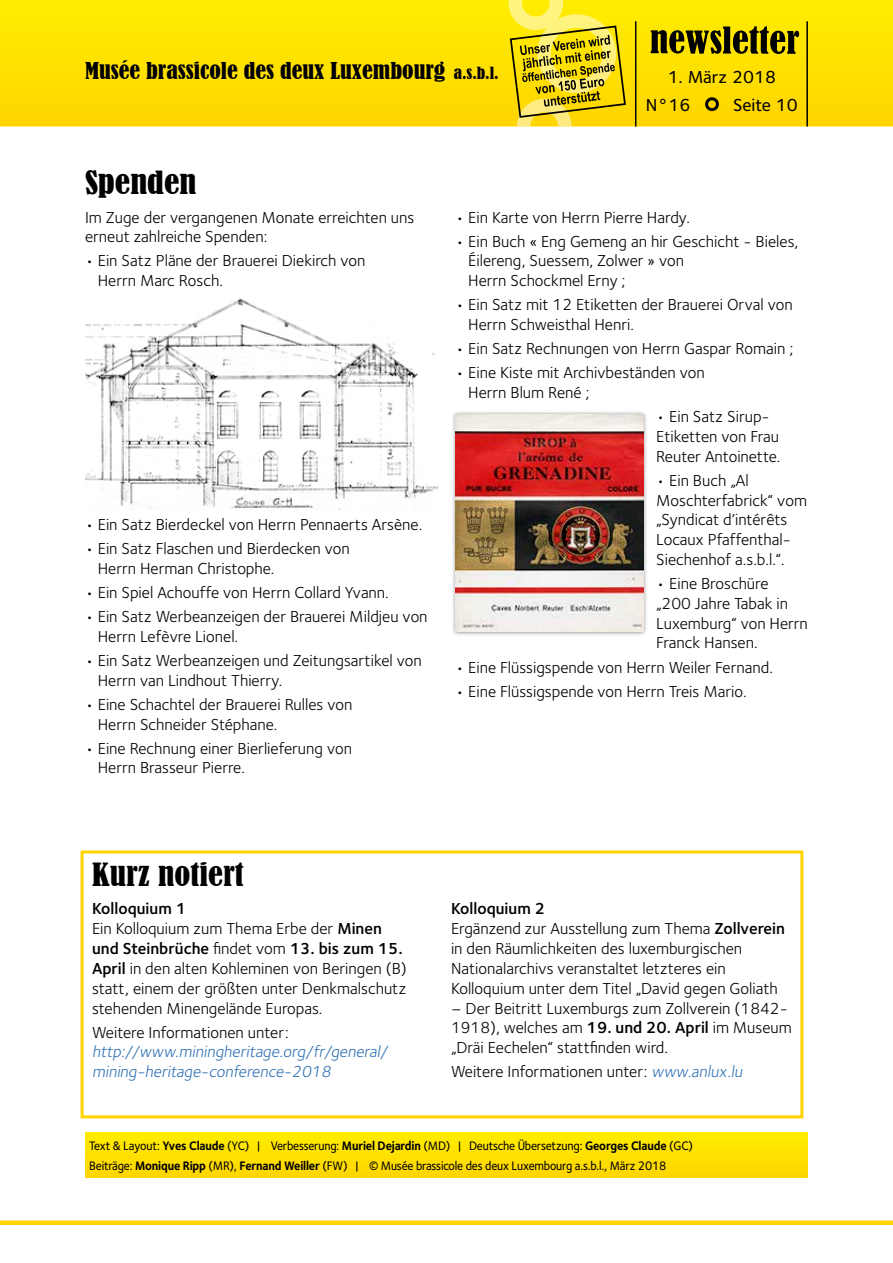
<style>
.page{position:relative;width:893px;height:1263px;background:#fff}
.page>*{position:absolute;margin:0;border:0;box-sizing:border-box;transform-origin:0 0}
.t1{font:condensed 30px "Bernard";color:#000;scale:1.11 1}
.t2{font:condensed 30px "Bernard";color:#000;scale:1.15 1}
.t3{font:condensed 21.75px "Bernard";color:#000;scale:1.1 1}
.t4{font:18px/28.5px "Foundry Sterling Medium CE";color:#000}
.t5{font:16.5px/19.8px "Foundry Sterling Book CE";color:#000}
.t6{font:italic 16.5px/19.8px "Foundry Sterling Book CE";color:#3374b5}
.t7{font:16.5px "Foundry Sterling Demi CE";color:#000}
.t8{font:12.75px/20.1px "Foundry Sterling Medium CE";letter-spacing:-.015em;color:#000;scale:.93 1}
.s1{font-size:15.75px}
.s2{font-family:"Foundry Sterling Demi CE"}
.s3{font-family:"Foundry Sterling Book CE"}
.s4{font-style:italic;color:#3374b5}
.s5{font-family:"Foundry Sterling Bold CE"}
</style>
<div class="page">
<svg style="left:0;top:0;width:893px;height:126px;background:#fee100"></svg>
<svg style="left:651px;top:26px;width:148px;height:28px;background:#7d7000"></svg>
<div style="left:707px;top:99px;width:10px;height:11px;background:#ffd400;border-radius:50%"></div>
<div style="left:705px;top:97px;width:14px;height:14px;border:3px solid #000;border-radius:50%"></div>
<div style="left:0;top:1220px;width:893px;height:5px;background:#ffd400"></div>
<hr style="left:806px;top:21px;width:2px;height:105px;background:#000">
<svg style="left:453px;top:66px;width:46px;height:14px"></svg>
<svg style="left:508px;top:0;width:129px;height:126px;background:#dbc41e"></svg>
<img style="left:85px;top:298px;width:352px;height:212px">
<svg style="left:80px;top:850px;width:724px;height:269px"></svg>
<div style="left:85px;top:1132px;width:723px;height:46px;background:#ffe100"></div>
<div style="left:451px;top:410px;width:197px;height:226px;background:#000;opacity:.5"></div>
<img style="left:455px;top:415px;width:188px;height:216px">
<h2 class="t3" style="left:85px;top:58px;width:378px">Musée brassicole des deux Luxembourg <span class="s1">a.s.b.l.</span></h2>
<p class="t4" style="left:646px;top:63px;width:132px;text-indent:22px">1. März 2018<br>N°16</p>
<p class="t4" style="left:733px;top:91px;width:66px">Seite 10</p>
<h1 class="t2" style="left:85px;top:165px;width:98px">Spenden</h1>
<p class="t5" style="left:85px;top:207px;width:331px">Im Zuge der vergangenen Monate erreichten uns erneut zahlreiche Spenden:</p>
<p class="t5" style="left:98px;top:251px;width:269px;text-indent:-13px">• Ein Satz Pläne der Brauerei Diekirch von<br>Herrn Marc Rosch.</p>
<p class="t5" style="left:85px;top:515px;width:339px">• Ein Satz Bierdeckel von Herrn Pennaerts Arsène.</p>
<p class="t5" style="left:98px;top:539px;width:253px;text-indent:-13px">• Ein Satz Flaschen und Bierdecken von<br>Herrn Herman Christophe.</p>
<p class="t5" style="left:85px;top:583px;width:305px">• Ein Spiel Achouffe von Herrn Collard Yvann.</p>
<p class="t5" style="left:98px;top:607px;width:331px;text-indent:-13px">• Ein Satz Werbeanzeigen der Brauerei Mildjeu von<br>Herrn Lefèvre Lionel.</p>
<p class="t5" style="left:98px;top:651px;width:326px;text-indent:-13px">• Ein Satz Werbeanzeigen und Zeitungsartikel von<br>Herrn van Lindhout Thierry.</p>
<p class="t5" style="left:98px;top:694px;width:256px;text-indent:-13px">• Eine Schachtel der Brauerei Rulles von<br>Herrn Schneider Stéphane.</p>
<p class="t5" style="left:98px;top:738px;width:256px;text-indent:-13px">• Eine Rechnung einer Bierlieferung von<br>Herrn Brasseur Pierre.</p>
<p class="t5" style="left:455px;top:207px;width:236px">• Ein Karte von Herrn Pierre Hardy.</p>
<p class="t5" style="left:468px;top:231px;width:332px;text-indent:-13px">• Ein Buch « Eng Gemeng an hir Geschicht - Bieles,<br>Éilereng, Suessem, Zolwer » von<br>Herrn Schockmel Erny ;</p>
<p class="t5" style="left:468px;top:295px;width:326px;text-indent:-13px">• Ein Satz mit 12 Etiketten der Brauerei Orval von<br>Herrn Schweisthal Henri.</p>
<p class="t5" style="left:455px;top:339px;width:339px">• Ein Satz Rechnungen von Herrn Gaspar Romain ;</p>
<p class="t5" style="left:468px;top:363px;width:238px;text-indent:-13px">• Eine Kiste mit Archivbeständen von<br>Herrn Blum René ;</p>
<p class="t5" style="left:656px;top:407px;width:126px">• Ein Satz Sirup-<br>Etiketten von Frau<br>Reuter Antoinette.</p>
<p class="t5" style="left:656px;top:470px;width:152px">• Ein Buch „Al<br>Moschterfabrick“ vom „Syndicat d’intérêts<br>Locaux Pfaffenthal-<br>Siechenhof a.s.b.l.“.</p>
<p class="t5" style="left:656px;top:574px;width:153px">• Eine Broschüre<br>„200 Jahre Tabak in<br>Luxemburg“ von Herrn<br>Franck Hansen.</p>
<p class="t5" style="left:455px;top:657px;width:319px">• Eine Flüssigspende von Herrn Weiler Fernand.</p>
<p class="t5" style="left:455px;top:681px;width:293px">• Eine Flüssigspende von Herrn Treis Mario.</p>
<h1 class="t1" style="left:92px;top:857px;width:138px">Kurz notiert</h1>
<p class="t7" style="left:92px;top:899px;width:96px">Kolloquium 1</p>
<p class="t5" style="left:92px;top:919px;width:291px">Ein Kolloquium zum Thema Erbe der <span class="s2">Minen</span></p>
<p class="t7" style="left:92px;top:939px;width:312px">und Steinbrüche <span class="s3">findet vom</span> 13. bis zum 15.</p>
<p class="t5" style="left:92px;top:959px;width:316px;text-align:justify"><span class="s2">April</span> in den alten Kohleminen von Beringen (B) statt, einem der größten unter Denkmalschutz stehenden Minengelände Europas.</p>
<p class="t5" style="left:92px;top:1022px;width:198px">Weitere Informationen unter:</p>
<p class="t6" style="left:92px;top:1042px;width:300px">http://www.miningheritage.org/fr/general/ mining-heritage-conference-2018</p>
<p class="t7" style="left:451px;top:899px;width:96px">Kolloquium 2</p>
<p class="t5" style="left:451px;top:919px;width:335px">Ergänzend zur Ausstellung zum Thema <span class="s2">Zollverein </span>in den Räumlichkeiten des luxemburgischen Nationalarchivs veranstaltet letzteres ein Kolloquium unter dem Titel „David gegen Goliath</p>
<p class="t5" style="left:451px;top:998px;width:342px">– Der Beitritt Luxemburgs zum Zollverein (1842-<br>1918), welches am <span class="s2">19. und 20. April</span> im Museum „Dräi Eechelen“ stattfinden wird.</p>
<p class="t5" style="left:451px;top:1062px;width:296px">Weitere Informationen unter: <span class="s4">www.anlux.lu</span></p>
<p class="t8" style="left:89px;top:1136px;width:651px">Text &amp; Layout: <span class="s5">Yves Claude</span> (YC) | Verbesserung: <span class="s5">Muriel Dejardin</span> (MD) | Deutsche Übersetzung: <span class="s5">Georges Claude</span> (GC)<br>Beiträge: <span class="s5">Monique Ripp</span> (MR), <span class="s5">Fernand Weiller</span> (FW) | © Musée brassicole des deux Luxembourg a.s.b.l., März 2018</p>
</div>
